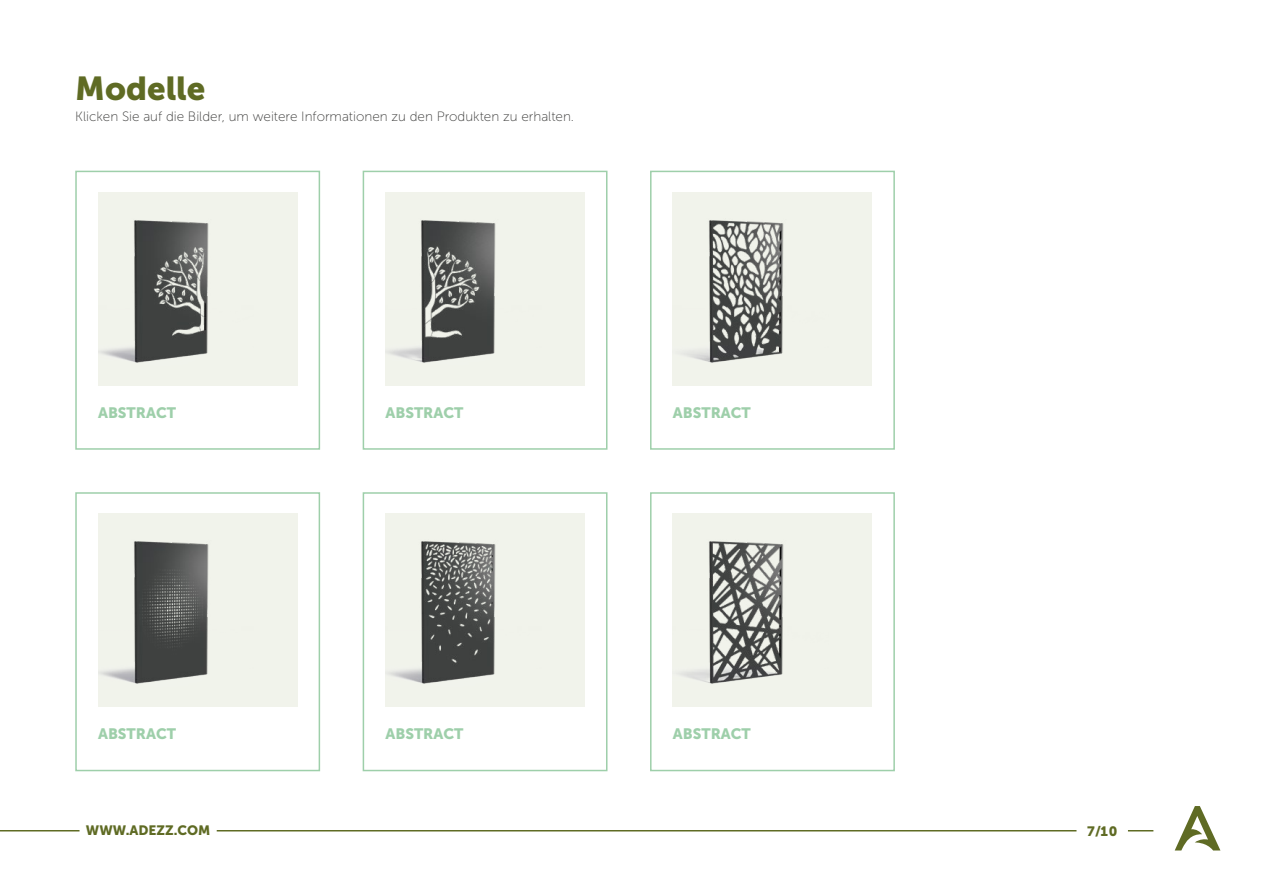
<style>
.page{position:relative;width:1263px;height:893px;background:#fff}
.page>*{position:absolute;margin:0;border:0;box-sizing:border-box;transform-origin:0 0}
.t1{font:33px "Museo Sans 900";color:#5f6b24}
.t2{font:15px "Museo Sans 900";color:#9ecfaa}
.t3{font:13.5px "Museo Sans 100";color:#3c3c3b}
.t4{font:13.5px "Museo Sans 900";color:#5f6b24}
</style>
<div class="page">
<svg style="left:1175px;top:806px;width:45px;height:44px"></svg>
<svg style="left:1128px;top:830px;width:25px;height:1px"></svg>
<hr style="left:0;top:830px;width:80px;height:1px;background:#5f6b24">
<hr style="left:217px;top:830px;width:859px;height:1px;background:#5f6b24">
<div style="left:75px;top:492px;width:245px;height:279px;border:2px solid #9ecfaa"></div>
<div style="left:363px;top:492px;width:244px;height:279px;border:2px solid #9ecfaa"></div>
<div style="left:75px;top:171px;width:245px;height:279px;border:2px solid #9ecfaa"></div>
<div style="left:363px;top:171px;width:244px;height:279px;border:2px solid #9ecfaa"></div>
<div style="left:98px;top:513px;width:199px;height:194px;background:#f1f3eb"></div>
<div style="left:385px;top:513px;width:200px;height:194px;background:#f1f3eb"></div>
<div style="left:98px;top:192px;width:199px;height:193px;background:#f1f3eb"></div>
<div style="left:385px;top:192px;width:200px;height:193px;background:#f1f3eb"></div>
<div style="left:650px;top:171px;width:245px;height:279px;border:2px solid #9ecfaa"></div>
<div style="left:650px;top:492px;width:245px;height:279px;border:2px solid #9ecfaa"></div>
<div style="left:673px;top:192px;width:199px;height:193px;background:#f1f3eb"></div>
<div style="left:673px;top:513px;width:199px;height:194px;background:#f1f3eb"></div>
<img style="left:99px;top:541px;width:110px;height:143px">
<img style="left:388px;top:541px;width:108px;height:143px">
<img style="left:99px;top:220px;width:110px;height:143px">
<img style="left:387px;top:220px;width:109px;height:143px">
<img style="left:683px;top:220px;width:101px;height:143px">
<img style="left:679px;top:541px;width:105px;height:143px">
<h1 class="t1" style="left:75px;top:70px;width:132px">Modelle</h1>
<p class="t3" style="left:75px;top:109px;width:500px">Klicken Sie auf die Bilder, um weitere Informationen zu den Produkten zu erhalten.</p>
<p class="t2" style="left:98px;top:404px;width:79px">ABSTRACT</p>
<p class="t2" style="left:385px;top:404px;width:79px">ABSTRACT</p>
<p class="t2" style="left:673px;top:404px;width:79px">ABSTRACT</p>
<p class="t2" style="left:98px;top:725px;width:79px">ABSTRACT</p>
<p class="t2" style="left:385px;top:725px;width:79px">ABSTRACT</p>
<p class="t2" style="left:673px;top:725px;width:79px">ABSTRACT</p>
<p class="t4" style="left:86px;top:823px;width:126px">WWW.ADEZZ.COM</p>
<p class="t4" style="left:1087px;top:823px;width:32px">7/10</p>
</div>
